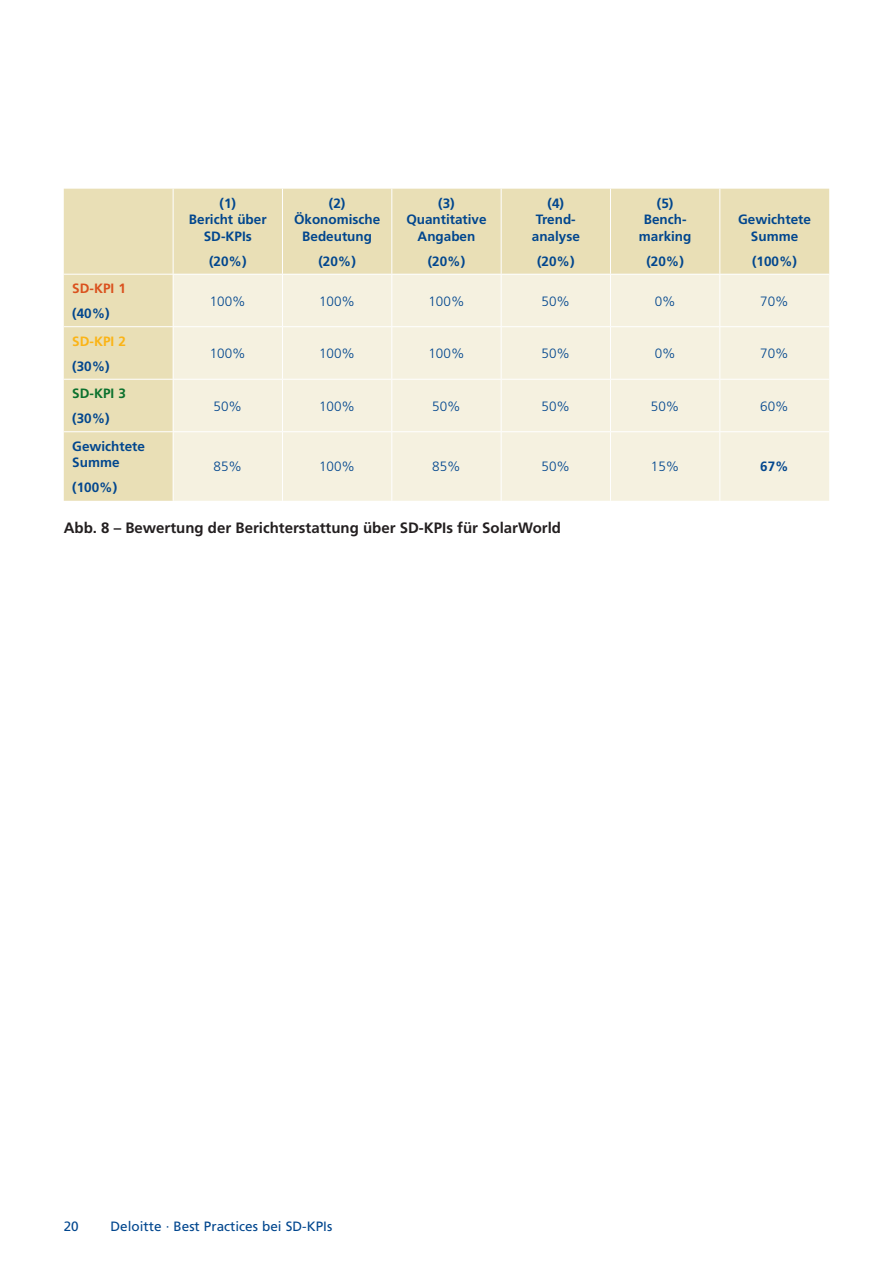
<style>
.page{position:relative;width:893px;height:1263px;background:#fff}
.page>*{position:absolute;margin:0;border:0;box-sizing:border-box;transform-origin:0 0}
.t1{font:700 15px "Frutiger";color:#231f20}
.t2{font:700 13.5px/16.5px "Frutiger";color:#01468e;text-align:center}
.t3{font:300 13.5px "Frutiger";color:#01468e}
.t4{font:13.5px "Frutiger";color:#01468e}
.t5{font:700 13.5px "Frutiger";color:#da511d}
.t6{font:700 13.5px "Frutiger";color:#fbb416}
.t7{font:700 13.5px "Frutiger";color:#0b712d}
</style>
<div class="page">
<div style="left:64px;top:189px;width:765px;height:312px;background:#e9dfb6"></div>
<div style="left:174px;top:275px;width:655px;height:226px;background:#f5f1e0"></div>
<hr style="left:173px;top:189px;width:1px;height:85px;background:#fff">
<hr style="left:282px;top:189px;width:1px;height:85px;background:#fff">
<hr style="left:391px;top:189px;width:1px;height:85px;background:#fff">
<hr style="left:501px;top:189px;width:1px;height:85px;background:#fff">
<hr style="left:610px;top:189px;width:1px;height:85px;background:#fff">
<hr style="left:719px;top:189px;width:1px;height:85px;background:#fff">
<hr style="left:64px;top:274px;width:109px;height:1px;background:#fff">
<hr style="left:173px;top:274px;width:109px;height:1px;background:#fff">
<hr style="left:173px;top:275px;width:1px;height:51px;background:#fff">
<hr style="left:282px;top:274px;width:110px;height:1px;background:#fff">
<hr style="left:282px;top:275px;width:1px;height:51px;background:#fff">
<hr style="left:392px;top:274px;width:109px;height:1px;background:#fff">
<hr style="left:391px;top:275px;width:1px;height:51px;background:#fff">
<hr style="left:501px;top:274px;width:109px;height:1px;background:#fff">
<hr style="left:501px;top:275px;width:1px;height:51px;background:#fff">
<hr style="left:610px;top:274px;width:110px;height:1px;background:#fff">
<hr style="left:610px;top:275px;width:1px;height:51px;background:#fff">
<hr style="left:720px;top:274px;width:109px;height:1px;background:#fff">
<hr style="left:719px;top:275px;width:1px;height:51px;background:#fff">
<hr style="left:64px;top:326px;width:109px;height:1px;background:#fff">
<hr style="left:173px;top:326px;width:109px;height:1px;background:#fff">
<hr style="left:173px;top:327px;width:1px;height:52px;background:#fff">
<hr style="left:282px;top:326px;width:110px;height:1px;background:#fff">
<hr style="left:282px;top:327px;width:1px;height:52px;background:#fff">
<hr style="left:392px;top:326px;width:109px;height:1px;background:#fff">
<hr style="left:391px;top:327px;width:1px;height:52px;background:#fff">
<hr style="left:501px;top:326px;width:109px;height:1px;background:#fff">
<hr style="left:501px;top:327px;width:1px;height:52px;background:#fff">
<hr style="left:610px;top:326px;width:110px;height:1px;background:#fff">
<hr style="left:610px;top:327px;width:1px;height:52px;background:#fff">
<hr style="left:720px;top:326px;width:109px;height:1px;background:#fff">
<hr style="left:719px;top:327px;width:1px;height:52px;background:#fff">
<hr style="left:64px;top:379px;width:109px;height:1px;background:#fff">
<hr style="left:173px;top:379px;width:109px;height:1px;background:#fff">
<hr style="left:173px;top:380px;width:1px;height:51px;background:#fff">
<hr style="left:282px;top:379px;width:110px;height:1px;background:#fff">
<hr style="left:282px;top:380px;width:1px;height:51px;background:#fff">
<hr style="left:392px;top:379px;width:109px;height:1px;background:#fff">
<hr style="left:391px;top:380px;width:1px;height:51px;background:#fff">
<hr style="left:501px;top:379px;width:109px;height:1px;background:#fff">
<hr style="left:501px;top:380px;width:1px;height:51px;background:#fff">
<hr style="left:610px;top:379px;width:110px;height:1px;background:#fff">
<hr style="left:610px;top:380px;width:1px;height:51px;background:#fff">
<hr style="left:720px;top:379px;width:109px;height:1px;background:#fff">
<hr style="left:719px;top:380px;width:1px;height:51px;background:#fff">
<hr style="left:64px;top:431px;width:109px;height:1px;background:#fff">
<hr style="left:173px;top:431px;width:109px;height:1px;background:#fff">
<hr style="left:173px;top:432px;width:1px;height:69px;background:#fff">
<hr style="left:282px;top:431px;width:110px;height:1px;background:#fff">
<hr style="left:282px;top:432px;width:1px;height:69px;background:#fff">
<hr style="left:392px;top:431px;width:109px;height:1px;background:#fff">
<hr style="left:391px;top:432px;width:1px;height:69px;background:#fff">
<hr style="left:501px;top:431px;width:109px;height:1px;background:#fff">
<hr style="left:501px;top:432px;width:1px;height:69px;background:#fff">
<hr style="left:610px;top:431px;width:110px;height:1px;background:#fff">
<hr style="left:610px;top:432px;width:1px;height:69px;background:#fff">
<hr style="left:720px;top:431px;width:109px;height:1px;background:#fff">
<hr style="left:719px;top:432px;width:1px;height:69px;background:#fff">
<p class="t5" style="left:72px;top:280px;width:55px">SD-KPI 1</p>
<p class="t2" style="left:72px;top:305px;width:39px">(40%)</p>
<p class="t6" style="left:72px;top:333px;width:55px">SD-KPI 2</p>
<p class="t2" style="left:72px;top:358px;width:39px">(30%)</p>
<p class="t7" style="left:72px;top:385px;width:55px">SD-KPI 3</p>
<p class="t2" style="left:72px;top:410px;width:39px">(30%)</p>
<p class="t2" style="left:72px;top:438px;width:74px;text-align:left">Gewichtete<br>Summe</p>
<p class="t2" style="left:72px;top:479px;width:47px">(100%)</p>
<p class="t2" style="left:189px;top:195px;width:79px">(1)<br>Bericht über<br>SD-KPIs</p>
<p class="t2" style="left:209px;top:253px;width:39px">(20%)</p>
<p class="t2" style="left:294px;top:195px;width:88px">(2)<br>Ökonomische<br>Bedeutung</p>
<p class="t2" style="left:318px;top:253px;width:39px">(20%)</p>
<p class="t2" style="left:406px;top:195px;width:82px">(3)<br>Quantitative<br>Angaben</p>
<p class="t2" style="left:428px;top:253px;width:39px">(20%)</p>
<p class="t2" style="left:532px;top:195px;width:50px">(4)<br>Trend&shy;analyse</p>
<p class="t2" style="left:537px;top:253px;width:39px">(20%)</p>
<p class="t2" style="left:639px;top:195px;width:54px">(5)<br>Bench&shy;marking</p>
<p class="t2" style="left:646px;top:253px;width:39px">(20%)</p>
<p class="t2" style="left:738px;top:211px;width:74px">Gewichtete<br>Summe</p>
<p class="t2" style="left:752px;top:253px;width:47px">(100%)</p>
<p class="t3" style="left:210px;top:293px;width:38px">100%</p>
<p class="t3" style="left:319px;top:293px;width:38px">100%</p>
<p class="t3" style="left:428px;top:293px;width:38px">100%</p>
<p class="t3" style="left:542px;top:293px;width:30px">50%</p>
<p class="t3" style="left:655px;top:293px;width:23px">0%</p>
<p class="t3" style="left:760px;top:293px;width:30px">70%</p>
<p class="t3" style="left:210px;top:346px;width:38px">100%</p>
<p class="t3" style="left:319px;top:346px;width:38px">100%</p>
<p class="t3" style="left:428px;top:346px;width:38px">100%</p>
<p class="t3" style="left:542px;top:346px;width:30px">50%</p>
<p class="t3" style="left:655px;top:346px;width:23px">0%</p>
<p class="t3" style="left:760px;top:346px;width:30px">70%</p>
<p class="t3" style="left:214px;top:398px;width:30px">50%</p>
<p class="t3" style="left:319px;top:398px;width:38px">100%</p>
<p class="t3" style="left:432px;top:398px;width:30px">50%</p>
<p class="t3" style="left:542px;top:398px;width:30px">50%</p>
<p class="t3" style="left:651px;top:398px;width:30px">50%</p>
<p class="t3" style="left:760px;top:398px;width:30px">60%</p>
<p class="t3" style="left:214px;top:459px;width:30px">85%</p>
<p class="t3" style="left:319px;top:459px;width:38px">100%</p>
<p class="t3" style="left:432px;top:459px;width:30px">85%</p>
<p class="t3" style="left:542px;top:459px;width:30px">50%</p>
<p class="t3" style="left:651px;top:459px;width:30px">15%</p>
<p class="t2" style="left:760px;top:458px;width:30px">67%</p>
<p class="t1" style="left:64px;top:519px;width:499px">Abb. 8 – Bewertung der Berichterstattung über SD-KPIs für SolarWorld</p>
<p class="t4" style="left:64px;top:1218px;width:17px">20</p>
<p class="t4" style="left:111px;top:1218px;width:223px">Deloitte · Best Practices bei SD-KPIs</p>
</div>
